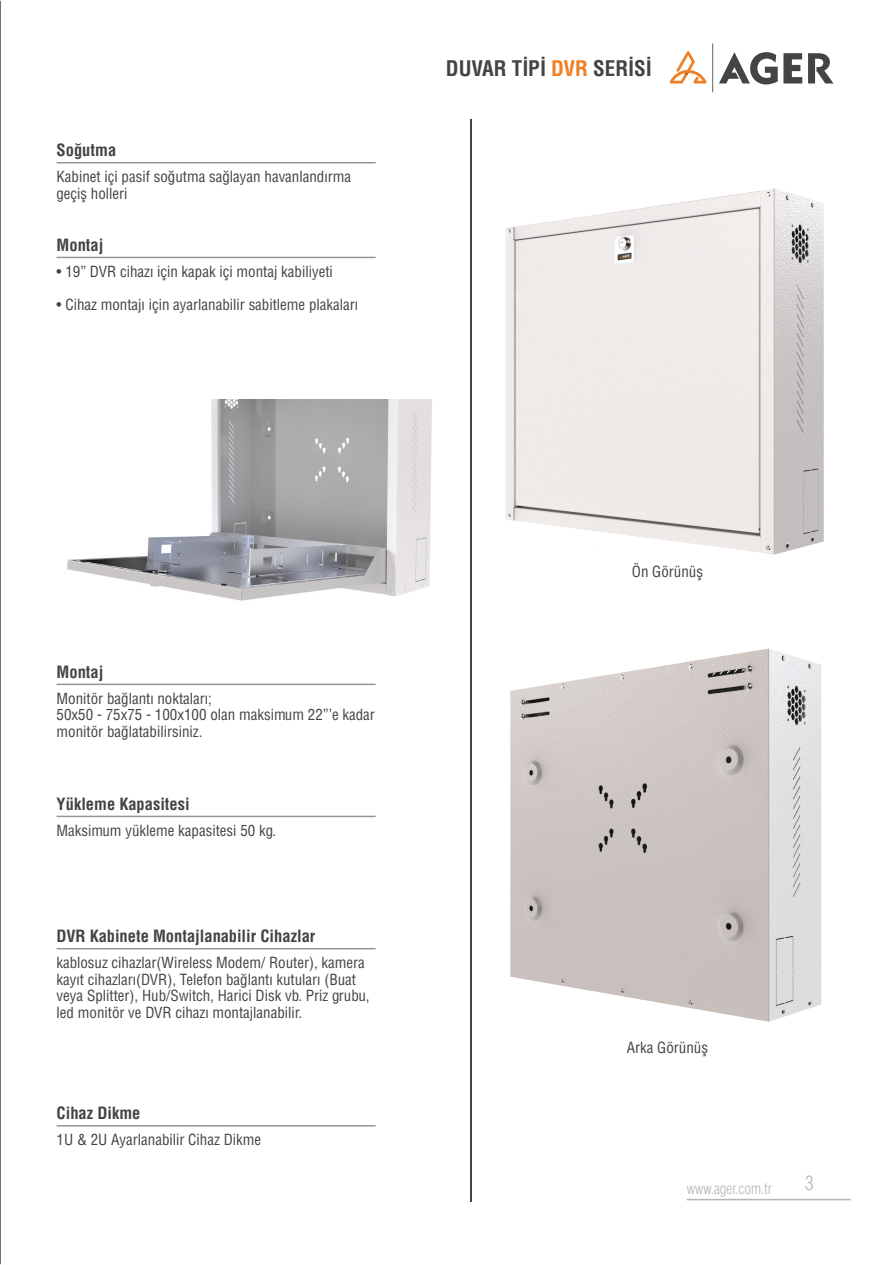
<style>
.page{position:relative;width:893px;height:1265px;background:#fff}
.page>*{position:absolute;margin:0;border:0;box-sizing:border-box;transform-origin:0 0}
.t1{font:21px "Helvetica Cond Bold Tr";color:#434343}
.t2{font:19.5px "Helvetica Condensed Light Tr";color:#b4b5b6}
.t3{font:16.5px "Helvetica Cond Bold Tr";color:#434343}
.t4{font:15px/16.5px "Helvetica Cond Normal Tr";color:#434343}
.t5{font:15px "Helvetica Condensed Light Tr";color:#b4b5b6}
.s1{color:#ee7f22}
</style>
<div class="page">
<hr style="left:0;top:1px;width:1px;height:1263px;background:#434343">
<img style="left:505px;top:189px;width:319px;height:365px">
<img style="left:510px;top:648px;width:312px;height:374px">
<img style="left:67px;top:399px;width:365px;height:202px">
<hr style="left:471px;top:120px;width:1px;height:1081px;background:#434343">
<hr style="left:57px;top:162px;width:319px;height:1px;background:#939698">
<hr style="left:57px;top:257px;width:319px;height:1px;background:#939698">
<hr style="left:57px;top:683px;width:319px;height:2px;background:#939698">
<hr style="left:57px;top:1125px;width:319px;height:1px;background:#939698">
<hr style="left:57px;top:815px;width:319px;height:2px;background:#939698">
<hr style="left:57px;top:948px;width:319px;height:1px;background:#939698">
<hr style="left:687px;top:1198px;width:163px;height:2px;background:#b4b5b6">
<hr style="left:712px;top:43px;width:1px;height:49px;background:#434445">
<svg style="left:808px;top:53px;width:25px;height:30px"></svg>
<svg style="left:719px;top:52px;width:83px;height:32px"></svg>
<svg style="left:670px;top:51px;width:36px;height:32px"></svg>
<p class="t3" style="left:57px;top:140px;width:61px">Soğutma</p>
<p class="t4" style="left:57px;top:168px;width:296px">Kabinet içi pasif soğutma sağlayan havanlandırma geçiş holleri</p>
<p class="t3" style="left:57px;top:235px;width:48px">Montaj</p>
<p class="t4" style="left:57px;top:263px;width:278px">• 19” DVR cihazı için kapak içi montaj kabiliyeti</p>
<p class="t4" style="left:57px;top:296px;width:303px">• Cihaz montajı için ayarlanabilir sabitleme plakaları</p>
<h1 class="t1" style="left:446px;top:55px;width:207px">DUVAR TİPİ <span class="s1">DVR</span> SERİSİ</h1>
<p class="t3" style="left:57px;top:661px;width:48px">Montaj</p>
<p class="t4" style="left:57px;top:690px;width:320px">Monitör bağlantı noktaları;<br>50x50 - 75x75 - 100x100 olan maksimum 22”’e kadar monitör bağlatabilirsiniz.</p>
<p class="t3" style="left:57px;top:794px;width:135px">Yükleme Kapasitesi</p>
<p class="t4" style="left:57px;top:822px;width:221px">Maksimum yükleme kapasitesi 50 kg.</p>
<p class="t3" style="left:57px;top:926px;width:260px">DVR Kabinete Montajlanabilir Cihazlar</p>
<p class="t4" style="left:57px;top:954px;width:314px">kablosuz cihazlar(Wireless Modem/ Router), kamera kayıt cihazları(DVR), Telefon bağlantı kutuları (Buat veya Splitter), Hub/Switch, Harici Disk vb. Priz grubu, led monitör ve DVR cihazı montajlanabilir.</p>
<p class="t3" style="left:57px;top:1103px;width:85px">Cihaz Dikme</p>
<p class="t4" style="left:57px;top:1131px;width:206px">1U &amp; 2U Ayarlanabilir Cihaz Dikme</p>
<p class="t4" style="left:632px;top:563px;width:73px">Ön Görünüş</p>
<p class="t4" style="left:627px;top:1038px;width:83px">Arka Görünüş</p>
<p class="t5" style="left:687px;top:1179px;width:87px">www.ager.com.tr</p>
<h2 class="t2" style="left:805px;top:1171px;width:10px">3</h2>
</div>
